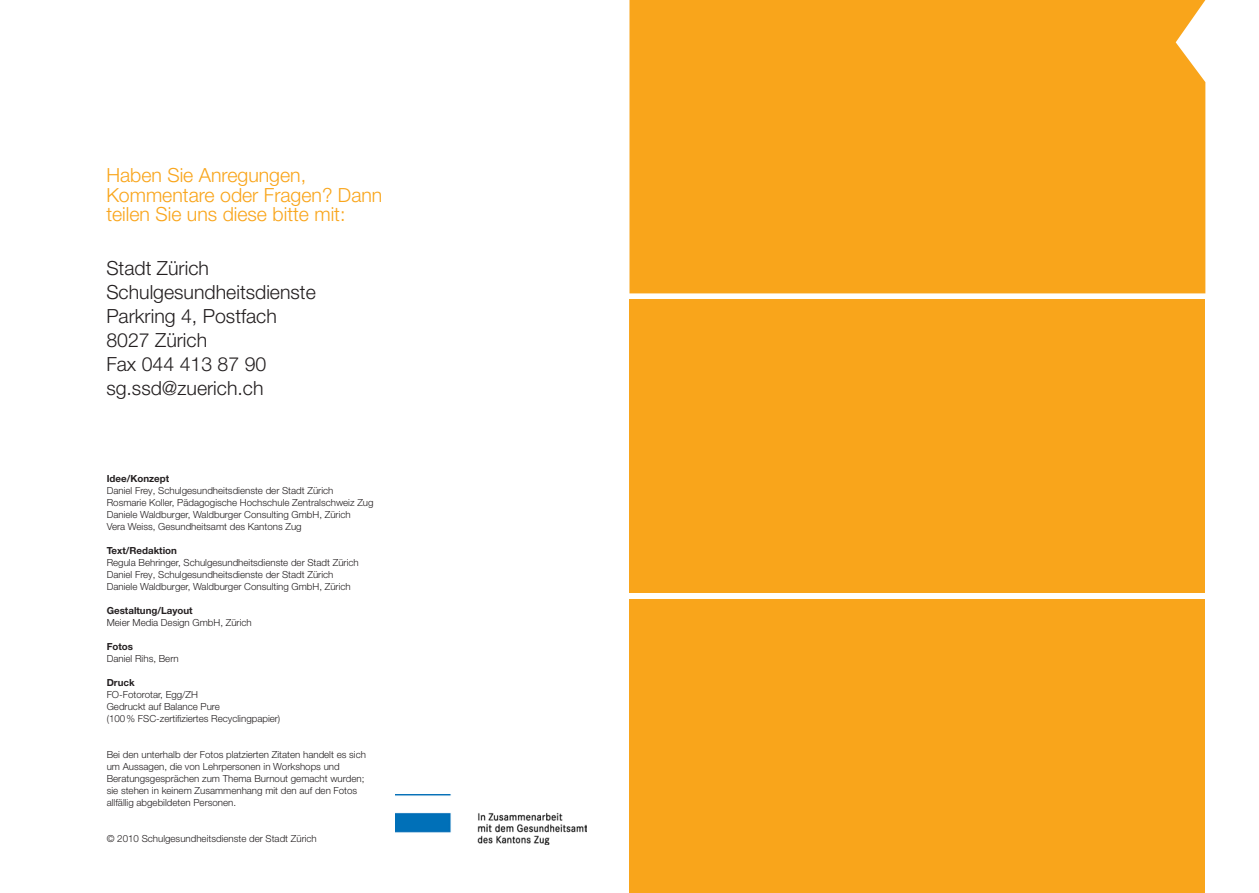
<style>
.page{position:relative;width:1259px;height:893px;background:#fff}
.page>*{position:absolute;margin:0;border:0;box-sizing:border-box;transform-origin:0 0}
.t1{font:300 19.5px/24px "Helvetica Neue LT Pro";color:#231f20}
.t2{font:300 19.5px/19.5px "Helvetica Neue LT Pro";color:#f9a51b}
.t3{font:300 9.75px/12px "Helvetica Neue LT Pro";color:#231f20}
.t4{font:700 9.75px "Helvetica Neue LT Pro";color:#231f20}
</style>
<div class="page">
<div style="left:629px;top:600px;width:576px;height:293px;background:#f9a51b"></div>
<div style="left:629px;top:300px;width:576px;height:293px;background:#f9a51b"></div>
<div style="left:629px;top:0;width:576px;height:293px;background:#f9a51b"></div>
<img style="left:395px;top:794px;width:192px;height:50px">
<h1 class="t2" style="left:106px;top:165px;width:277px">Haben Sie Anregungen,<br>Kommentare oder Fragen? Dann teilen Sie uns diese bitte mit:</h1>
<h1 class="t1" style="left:106px;top:256px;width:211px">Stadt Zürich<br>Schulgesundheitsdienste<br>Parkring 4, Postfach<br>8027 Zürich<br>Fax 044 413 87 90 sg.ssd@zuerich.ch</h1>
<p class="t4" style="left:107px;top:472px;width:64px">Idee/Konzept</p>
<p class="t3" style="left:107px;top:484px;width:268px">Daniel Frey, Schulgesundheitsdienste der Stadt Zürich Rosmarie Koller, Pädagogische Hochschule Zentralschweiz Zug Daniele Waldburger, Waldburger Consulting GmbH, Zürich<br>Vera Weiss, Gesundheitsamt des Kantons Zug</p>
<p class="t4" style="left:107px;top:544px;width:72px">Text/Redaktion</p>
<p class="t3" style="left:107px;top:556px;width:253px">Regula Behringer, Schulgesundheitsdienste der Stadt Zürich<br>Daniel Frey, Schulgesundheitsdienste der Stadt Zürich<br>Daniele Waldburger, Waldburger Consulting GmbH, Zürich</p>
<p class="t4" style="left:107px;top:604px;width:87px">Gestaltung/Layout</p>
<p class="t3" style="left:107px;top:616px;width:147px">Meier Media Design GmbH, Zürich</p>
<p class="t4" style="left:107px;top:640px;width:28px">Fotos</p>
<p class="t3" style="left:107px;top:652px;width:74px">Daniel Rihs, Bern</p>
<p class="t4" style="left:107px;top:676px;width:29px">Druck</p>
<p class="t3" style="left:107px;top:688px;width:175px">FO-Fotorotar, Egg/ZH<br>Gedruckt auf Balance Pure<br>(100% FSC-zertifiziertes Recyclingpapier)</p>
<p class="t3" style="left:107px;top:748px;width:261px">Bei den unterhalb der Fotos platzierten Zitaten handelt es sich um Aussagen, die von Lehrpersonen in Workshops und Beratungsgesprächen zum Thema Burnout gemacht wurden; sie stehen in keinem Zusammenhang mit den auf den Fotos allfällig abgebildeten Personen.</p>
<p class="t3" style="left:107px;top:832px;width:212px">© 2010 Schulgesundheitsdienste der Stadt Zürich</p>
</div>
